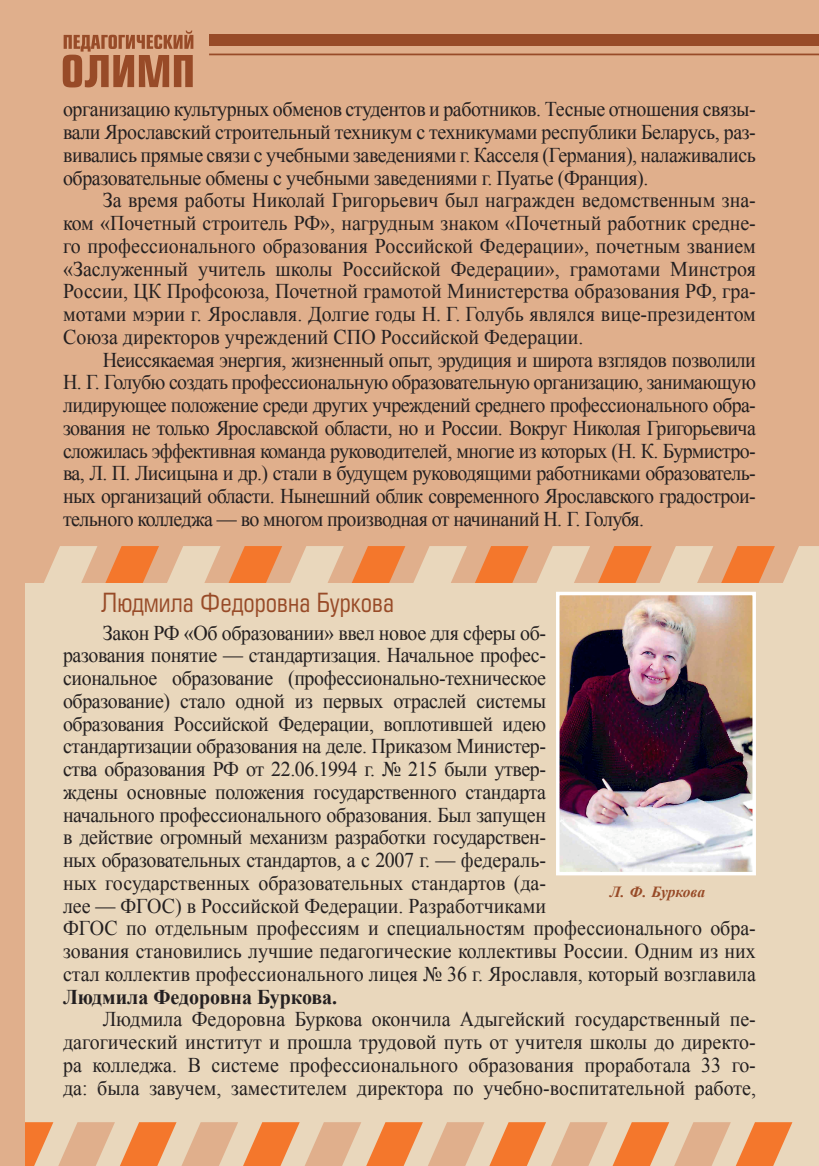
<style>
.page{position:relative;width:819px;height:1166px;background:#fff}
.page>*{position:absolute;margin:0;border:0;box-sizing:border-box;transform-origin:0 0}
.t1{font:25.72px "Europe Cond";color:#984b28}
.t2{font:21px/22.8px "Times New Roman";letter-spacing:-.02em;color:#231f20;text-align:justify;scale:.95 1}
.t3{font:700 21px "Times New Roman";color:#231f20;scale:.95 1}
.t4{font:italic 700 15.4px "Times New Roman";letter-spacing:-.01em;color:#984b28}
</style>
<div class="page">
<div style="left:0;top:0;width:819px;height:583px;background:#e0af8c"></div>
<div style="left:209px;top:34px;width:610px;height:11px;background:#984b28"></div>
<svg style="left:44px;top:546px;width:775px;height:37px"></svg>
<div style="left:0;top:583px;width:819px;height:583px;background:#e9d7bc"></div>
<svg style="left:25px;top:1122px;width:768px;height:44px"></svg>
<svg style="left:63px;top:31px;width:130px;height:56px"></svg>
<hr style="left:209px;top:54px;width:610px;height:1px;background:#984b28">
<img style="left:561px;top:597px;width:190px;height:273px">
<div style="left:556px;top:592px;width:200px;height:283px;border:4px solid #fff"></div>
<div style="left:0;top:0;width:25px;height:1166px;background:#e0af8c"></div>
<p class="t2" style="left:63px;top:98px;width:730px">организацию культурных обменов студентов и работников. Тесные отношения связы&shy;вали Ярославский строительный техникум с техникумами республики Беларусь, раз&shy;вивались прямые связи с учебными заведениями г. Касселя (Германия), налаживались образовательные обмены с учебными заведениями г. Пуатье (Франция).</p>
<p class="t2" style="left:63px;top:189px;width:730px;text-indent:40px">За время работы Николай Григорьевич был награжден ведомственным зна&shy;ком «Почетный строитель РФ», нагрудным знаком «Почетный работник средне&shy;го профессионального образования Российской Федерации», почетным званием «Заслуженный учитель школы Российской Федерации», грамотами Минстроя России, ЦК Профсоюза, Почетной грамотой Министерства образования РФ, гра&shy;мотами мэрии г. Ярославля. Долгие годы Н. Г. Голубь являлся вице-президентом Союза директоров учреждений СПО Российской Федерации.</p>
<p class="t2" style="left:63px;top:348px;width:730px;text-indent:40px">Неиссякаемая энергия, жизненный опыт, эрудиция и широта взглядов позволили Н. Г. Голубю создать профессиональную образовательную организацию, занимающую лидирующее положение среди других учреждений среднего профессионального обра&shy;зования не только Ярославской области, но и России. Вокруг Николая Григорьевича сложилась эффективная команда руководителей, многие из которых (Н. К. Бурмистро&shy;ва, Л. П. Лисицына и др.) стали в будущем руководящими работниками образователь&shy;ных организаций области. Нынешний облик современного Ярославского градострои&shy;тельного колледжа — во многом производная от начинаний Н. Г. Голубя.</p>
<p class="t1" style="left:101px;top:587px;width:294px">Людмила Федоровна Буркова</p>
<p class="t2" style="left:63px;top:621px;width:730px;text-align:left;text-indent:40px">Закон РФ «Об образовании» ввел новое для сферы об-<br>разования понятие — стандартизация. Начальное профес-<br>сиональное образование (профессионально-техническое<br>образование) стало одной из первых отраслей системы<br>образования Российской Федерации, воплотившей идею<br>стандартизации образования на деле. Приказом Министер-<br>ства образования РФ от 22.06.1994 г. № 215 были утвер-<br>ждены основные положения государственного стандарта<br>начального профессионального образования. Был запущен<br>в действие огромный механизм разработки государствен-<br>ных образовательных стандартов, а с 2007 г. — федераль-<br>ных государственных образовательных стандартов (да-<br>лее — ФГОС) в Российской Федерации. Разработчиками<br>ФГОС по отдельным профессиям и специальностям профессионального обра&shy;зования становились лучшие педагогические коллективы России. Одним из них стал коллектив профессионального лицея № 36 г. Ярославля, который возглавила</p>
<p class="t3" style="left:63px;top:982px;width:290px">Людмила Федоровна Буркова.</p>
<p class="t2" style="left:63px;top:1008px;width:731px;text-indent:40px">Людмила Федоровна Буркова окончила Адыгейский государственный пе&shy;дагогический институт и прошла трудовой путь от учителя школы до директо&shy;ра колледжа. В системе профессионального образования проработала 33 го&shy;да: была завучем, заместителем директора по учебно-воспитательной работе,</p>
<p class="t4" style="left:610px;top:881px;width:96px">Л. Ф. Буркова</p>
</div>
